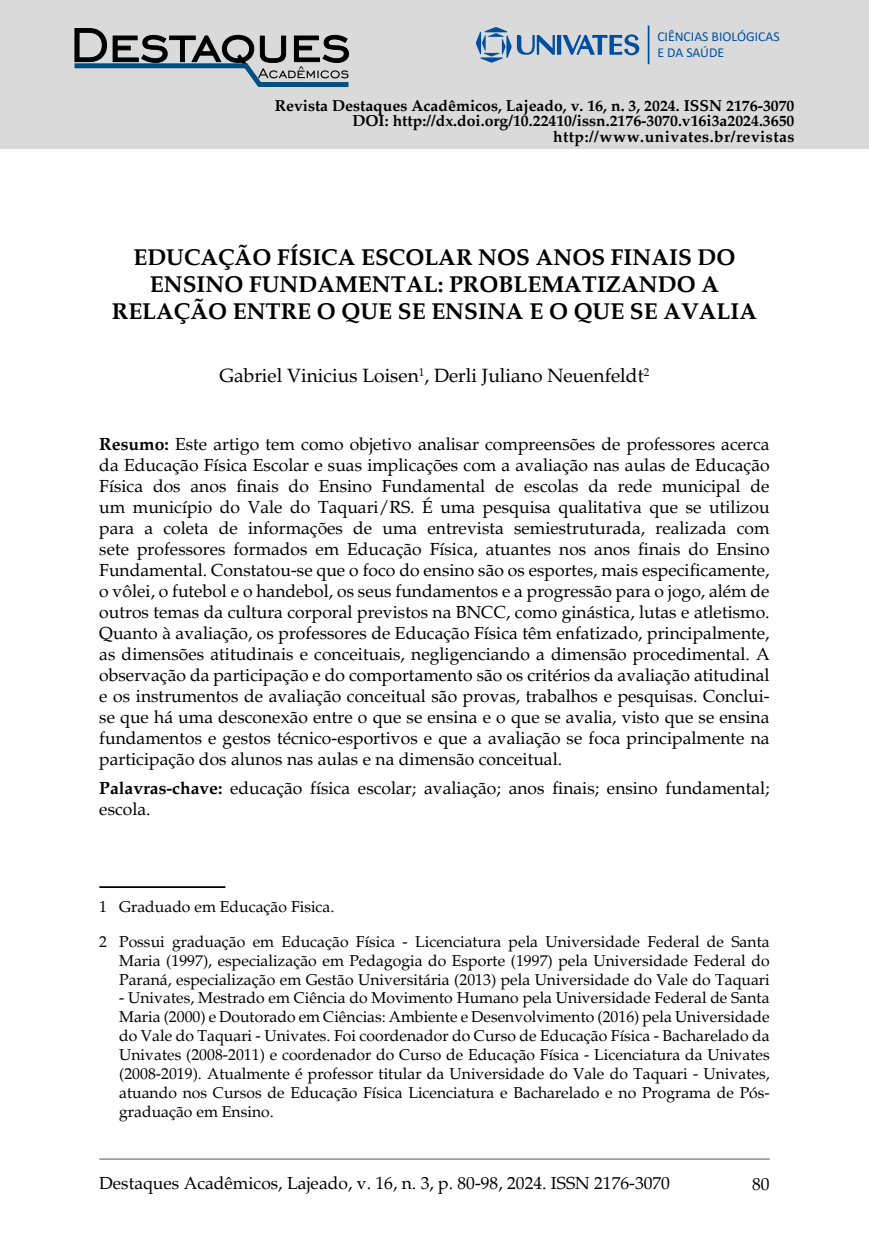
<style>
.page{position:relative;width:869px;height:1241px;background:#fff}
.page>*{position:absolute;margin:0;border:0;box-sizing:border-box;transform-origin:0 0}
.t1{font:700 22.75px/27.3px "Palatino";color:#000;text-align:center}
.t2{font:19.25px "Palatino";color:#000}
.t3{font:17.5px/21px "Palatino";color:#000;text-align:justify}
.t4{font:15.75px/18.9px "Palatino";color:#000;text-align:justify}
.t5{font:700 15.75px/15.8px "Palatino";color:#000;text-align:right}
.t6{font:13.65px/16.4px "Calibri";color:#004f9f}
.s1{font-weight:700}
</style>
<div class="page">
<hr style="left:99px;top:1157px;width:670px;height:2px;background:#9c9da2">
<div style="left:0;top:0;width:868px;height:149px;background:#dadada"></div>
<div style="left:556px;top:35px;width:5px;height:20px;background:#004f9f"></div>
<svg style="left:562px;top:34px;width:77px;height:21px"></svg>
<svg style="left:476px;top:27px;width:78px;height:36px"></svg>
<hr style="left:647px;top:25px;width:2px;height:39px;background:#004f9f">
<svg style="left:74px;top:28px;width:275px;height:59px"></svg>
<hr style="left:99px;top:886px;width:126px;height:1px;background:#000">
<p class="t6" style="left:657px;top:28px;width:124px">CIÊNCIAS BIOLÓGICAS<br>E DA SAÚDE</p>
<p class="t5" style="left:274px;top:98px;width:521px">Revista Destaques Acadêmicos, Lajeado, v. 16, n. 3, 2024. ISSN 2176-3070<br>DOI: http://dx.doi.org/10.22410/issn.2176-3070.v16i3a2024.3650 http://www.univates.br/revistas</p>
<h1 class="t1" style="left:112px;top:243px;width:646px">EDUCAÇÃO FÍSICA ESCOLAR NOS ANOS FINAIS DO<br>ENSINO FUNDAMENTAL: PROBLEMATIZANDO A<br>RELAÇÃO ENTRE O QUE SE ENSINA E O QUE SE AVALIA</h1>
<p class="t2" style="left:219px;top:364px;width:431px">Gabriel Vinicius Loisen<sup>1</sup>, Derli Juliano Neuenfeldt<sup>2</sup></p>
<p class="t3" style="left:99px;top:434px;width:671px"><span class="s1">Resumo:</span> Este artigo tem como objetivo analisar compreensões de professores acerca da Educação Física Escolar e suas implicações com a avaliação nas aulas de Educação Física dos anos finais do Ensino Fundamental de escolas da rede municipal de um município do Vale do Taquari/RS. É uma pesquisa qualitativa que se utilizou para a coleta de informações de uma entrevista semiestruturada, realizada com sete professores formados em Educação Física, atuantes nos anos finais do Ensino Fundamental. Constatou-se que o foco do ensino são os esportes, mais especificamente, o vôlei, o futebol e o handebol, os seus fundamentos e a progressão para o jogo, além de outros temas da cultura corporal previstos na BNCC, como ginástica, lutas e atletismo.<br>Quanto à avaliação, os professores de Educação Física têm enfatizado, principalmente, as dimensões atitudinais e conceituais, negligenciando a dimensão procedimental. A observação da participação e do comportamento são os critérios da avaliação atitudinal e os instrumentos de avaliação conceitual são provas, trabalhos e pesquisas. Conclui&shy;se que há uma desconexão entre o que se ensina e o que se avalia, visto que se ensina fundamentos e gestos técnico-esportivos e que a avaliação se foca principalmente na participação dos alunos nas aulas e na dimensão conceitual.</p>
<p class="t3" style="left:99px;top:777px;width:671px"><span class="s1">Palavras-chave:</span> educação física escolar; avaliação; anos finais; ensino fundamental; escola.</p>
<p class="t4" style="left:99px;top:897px;width:236px">1 Graduado em Educação Fisica.</p>
<p class="t4" style="left:119px;top:931px;width:651px;text-indent:-20px">2 Possui graduação em Educação Física - Licenciatura pela Universidade Federal de Santa Maria (1997), especialização em Pedagogia do Esporte (1997) pela Universidade Federal do Paraná, especialização em Gestão Universitária (2013) pela Universidade do Vale do Taquari</p>
<p class="t4" style="left:119px;top:988px;width:651px">- Univates, Mestrado em Ciência do Movimento Humano pela Universidade Federal de Santa Maria (2000) e Doutorado em Ciências: Ambiente e Desenvolvimento (2016) pela Universidade do Vale do Taquari - Univates. Foi coordenador do Curso de Educação Física - Bacharelado da Univates (2008-2011) e coordenador do Curso de Educação Física - Licenciatura da Univates (2008-2019). Atualmente é professor titular da Universidade do Vale do Taquari - Univates, atuando nos Cursos de Educação Física Licenciatura e Bacharelado e no Programa de Pós&shy;graduação em Ensino.</p>
<p class="t3" style="left:99px;top:1172px;width:572px">Destaques Acadêmicos, Lajeado, v. 16, n. 3, p. 80-98, 2024. ISSN 2176-3070</p>
<p class="t3" style="left:751px;top:1173px;width:19px">80</p>
</div>
